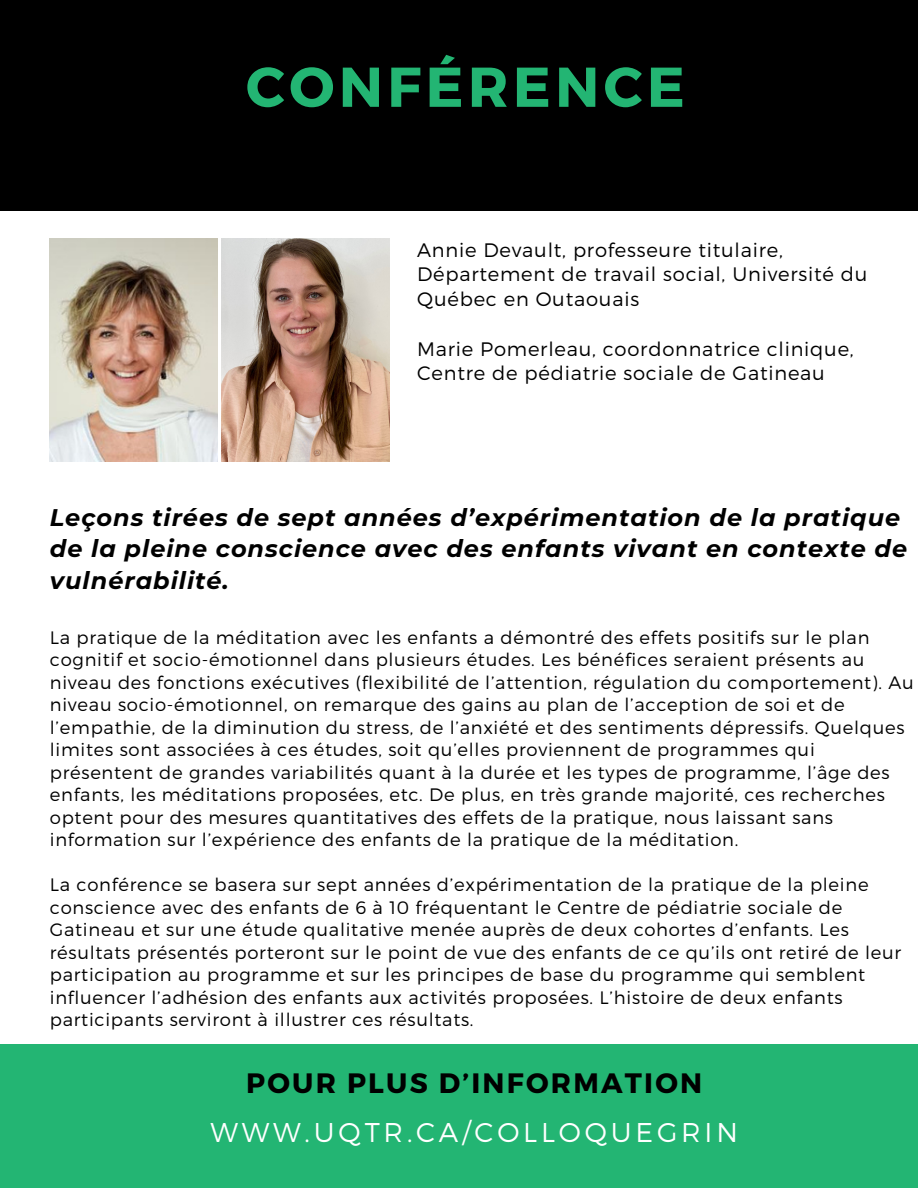
<style>
.page{position:relative;width:918px;height:1188px;background:#fff}
.page>*{position:absolute;margin:0;border:0;box-sizing:border-box;transform-origin:0 0}
.t1{font:700 56.1px "Montserrat";letter-spacing:.08em;color:#23b573}
.t2{font:700 28.05px "Montserrat";letter-spacing:.08em;color:#000}
.t3{font:300 27.15px "Montserrat";letter-spacing:.14em;color:#fff}
.t4{font:italic 700 24px/31.5px "Montserrat";letter-spacing:.04em;color:#000}
.t5{font:300 19.5px/24.8px "Montserrat";letter-spacing:.04em;color:#000}
.t6{font:300 18px/22.5px "Montserrat";letter-spacing:.04em;color:#000}
</style>
<div class="page">
<div style="left:0;top:0;width:918px;height:211px;background:#000"></div>
<div style="left:0;top:1045px;width:918px;height:143px;background:#23b573"></div>
<img style="left:50px;top:238px;width:167px;height:223px">
<img style="left:222px;top:238px;width:167px;height:223px">
<h4 class="t1" style="left:246px;top:50px;width:440px">CONFÉRENCE</h4>
<p class="t5" style="left:417px;top:236px;width:452px">Annie Devault, professeure titulaire,<br>Département de travail social, Université du<br>Québec en Outaouais</p>
<p class="t5" style="left:417px;top:335px;width:438px">Marie Pomerleau, coordonnatrice clinique,<br>Centre de pédiatrie sociale de Gatineau</p>
<p class="t4" style="left:50px;top:501px;width:859px">Leçons tirées de sept années d’expérimentation de la pratique de la pleine conscience avec des enfants vivant en contexte de vulnérabilité.</p>
<p class="t6" style="left:50px;top:625px;width:865px">La pratique de la méditation avec les enfants a démontré des effets positifs sur le plan cognitif et socio-émotionnel dans plusieurs études. Les bénéfices seraient présents au niveau des fonctions exécutives (flexibilité de l’attention, régulation du comportement). Au niveau socio-émotionnel, on remarque des gains au plan de l’acception de soi et de l’empathie, de la diminution du stress, de l’anxiété et des sentiments dépressifs. Quelques limites sont associées à ces études, soit qu’elles proviennent de programmes qui présentent de grandes variabilités quant à la durée et les types de programme, l’âge des enfants, les méditations proposées, etc. De plus, en très grande majorité, ces recherches optent pour des mesures quantitatives des effets de la pratique, nous laissant sans information sur l’expérience des enfants de la pratique de la méditation.</p>
<p class="t6" style="left:50px;top:873px;width:853px">La conférence se basera sur sept années d’expérimentation de la pratique de la pleine conscience avec des enfants de 6 à 10 fréquentant le Centre de pédiatrie sociale de Gatineau et sur une étude qualitative menée auprès de deux cohortes d’enfants. Les résultats présentés porteront sur le point de vue des enfants de ce qu’ils ont retiré de leur participation au programme et sur les principes de base du programme qui semblent influencer l’adhésion des enfants aux activités proposées. L’histoire de deux enfants participants serviront à illustrer ces résultats.</p>
<p class="t2" style="left:246px;top:1064px;width:458px">POUR PLUS D’INFORMATION</p>
<p class="t3" style="left:211px;top:1114px;width:529px">WWW.UQTR.CA/COLLOQUEGRIN</p>
</div>
